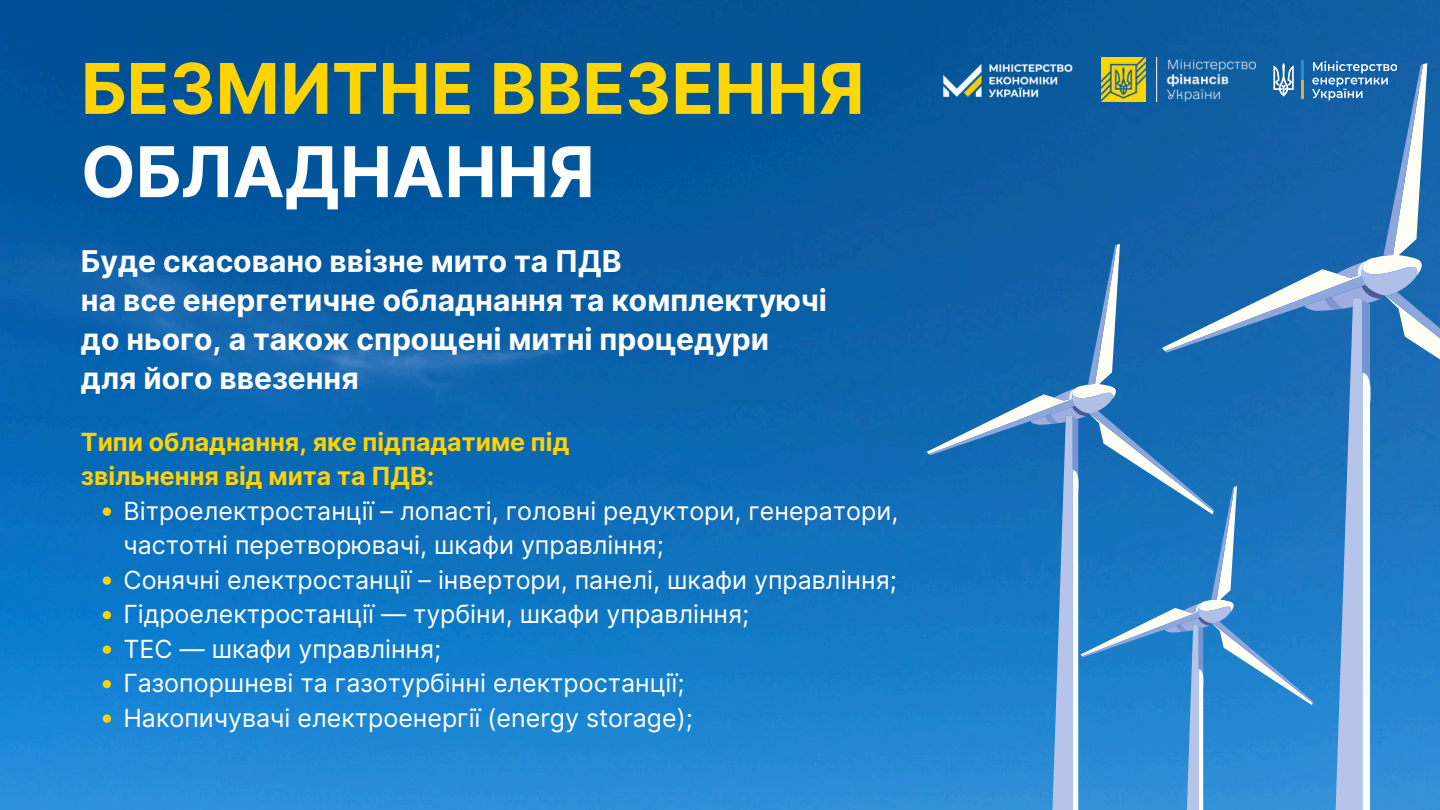
<style>
.page{position:relative;width:1440px;height:810px;background:#fff}
.page>*{position:absolute;margin:0;border:0;box-sizing:border-box;transform-origin:0 0}
.t1{font:700 70px/83.2px "Inter";color:#fff}
.t2{font:700 30px/39px "Inter";color:#fff}
.t3{font:25px/34.5px "Inter";color:#fff}
.t4{font:700 25px/34.5px "Inter";color:#ffd300}
.s1{color:#ffd300}
.s2{color:#fcd606}
</style>
<div class="page">
<img style="left:0;top:0;width:1440px;height:810px">
<svg style="left:929px;top:245px;width:285px;height:266px;background:#216fb2"></svg>
<svg style="left:1030px;top:388px;width:84px;height:422px;background:#5698d1"></svg>
<svg style="left:103px;top:508px;width:8px;height:8px"></svg>
<svg style="left:103px;top:577px;width:8px;height:8px"></svg>
<svg style="left:103px;top:611px;width:8px;height:8px"></svg>
<svg style="left:103px;top:646px;width:8px;height:8px"></svg>
<svg style="left:103px;top:680px;width:8px;height:8px"></svg>
<svg style="left:103px;top:715px;width:8px;height:8px"></svg>
<svg style="left:1082px;top:487px;width:222px;height:216px;background:#2981c6"></svg>
<svg style="left:1164px;top:603px;width:68px;height:207px;background:#519ad7"></svg>
<svg style="left:1165px;top:64px;width:275px;height:366px;background:#266fb0"></svg>
<svg style="left:1304px;top:261px;width:116px;height:549px;background:#4e91cd"></svg>
<img style="left:927px;top:51px;width:160px;height:60px">
<img style="left:1101px;top:58px;width:44px;height:44px">
<img style="left:1157px;top:58px;width:98px;height:44px">
<svg style="left:1273px;top:63px;width:21px;height:34px"></svg>
<hr style="left:1302px;top:61px;width:2px;height:38px;background:#1a93d2">
<svg style="left:1302px;top:81px;width:2px;height:18px"></svg>
<svg style="left:1312px;top:61px;width:85px;height:39px;background:#4481b7"></svg>
<h1 class="t1" style="left:81px;top:48px;width:785px"><span class="s1">БЕЗМИТНЕ</span> <span class="s2">ВВЕЗЕННЯ<br></span>ОБЛАДНАННЯ</h1>
<p class="t2" style="left:81px;top:242px;width:748px">Буде скасовано ввізне мито та ПДВ<br>на все енергетичне обладнання та комплектуючі до нього, а також спрощені митні процедури для його ввезення</p>
<p class="t4" style="left:81px;top:425px;width:490px">Типи обладнання, яке підпадатиме під звільнення від мита та ПДВ:</p>
<p class="t3" style="left:123px;top:493px;width:776px">Вітроелектростанції – лопасті, головні редуктори, генератори, частотні перетворювачі, шкафи управління;<br>Сонячні електростанції – інвертори, панелі, шкафи управління; Гідроелектростанції — турбіни, шкафи управління;<br>ТЕС — шкафи управління;<br>Газопоршневі та газотурбінні електростанції;<br>Накопичувачі електроенергії (energy storage);</p>
</div>
